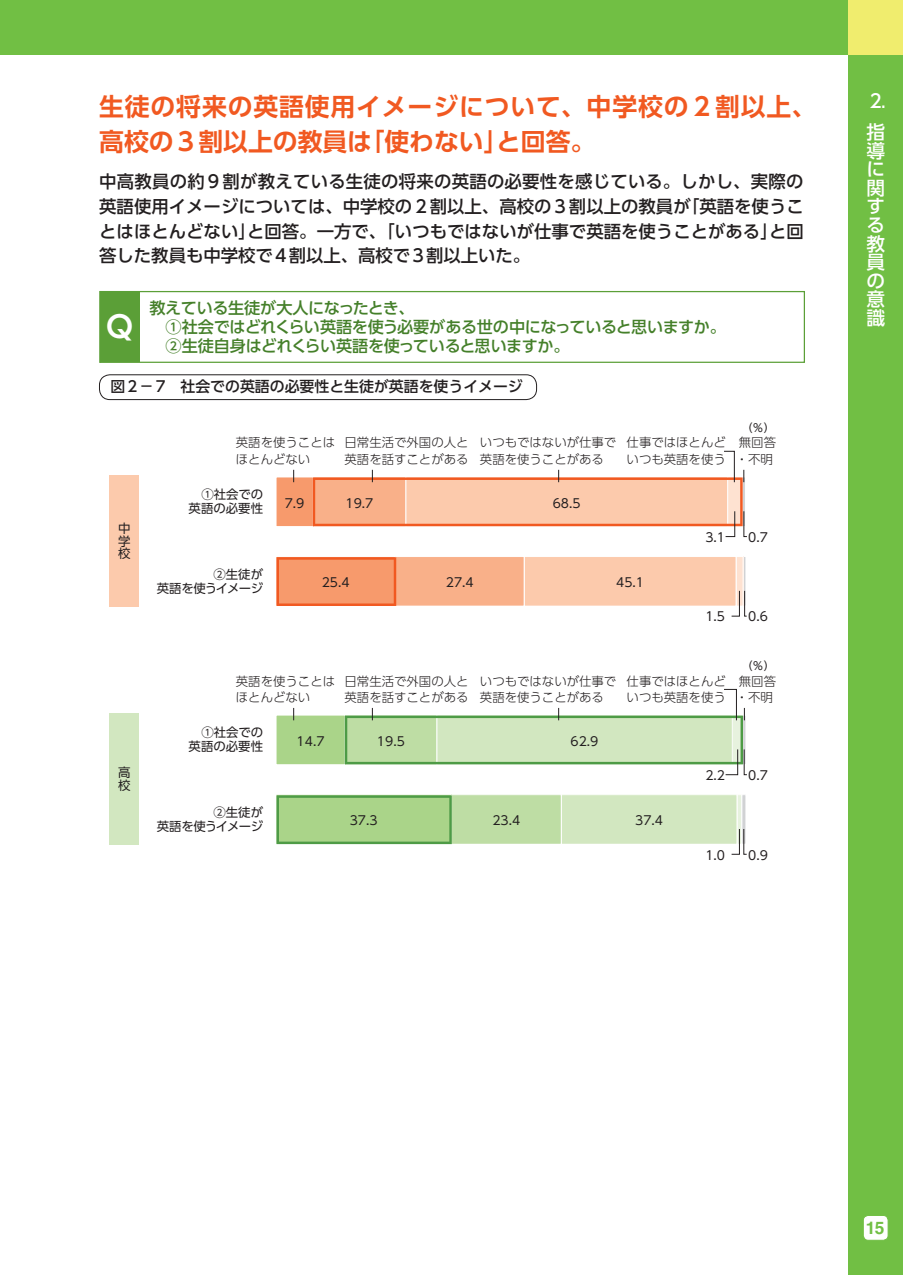
<style>
.page{position:relative;width:903px;height:1275px;background:#fff}
.page>*{position:absolute;margin:0;border:0;box-sizing:border-box;transform-origin:0 0}
.t1{font:700 29.75px "UD Shin Go Pro De";color:#fff}
.Q_タイトル20Q{font:700 24.85px/34.6px "UD Shin Go Pro De";letter-spacing:.035em;color:#f15921}
.t2{font:500 18.55px/18.6px "UD Shin Go Pro";color:#fff}
.Q_本文M14Q{font:500 17.32px/24.8px "UD Shin Go Pro";color:#231f20;text-align:justify}
.t3{font:700 17.32px "Helvetica LT Std";color:#71bf44}
.Q_質問M13Q{font:500 16.1px "UD Shin Go Pro";letter-spacing:-.025em;color:#45802a}
.Q_図タイトルM12Q{font:500 14.88px "UD Shin Go Pro";color:#231f20}
.t4{font:300 12.42px/16.1px "UD Shin Go Pro";color:#231f20}
.t5{font:12.42px/12.4px "UD Shin Go Pro";color:#231f20;text-align:right}
.t6{font:12.42px/14px "UD Shin Go Pro";letter-spacing:-.025em;color:#231f20;text-align:right}
.t7{font:11.2px "UD Shin Go Pro";color:#231f20}
</style>
<div class="page">
<div style="left:848px;top:0;width:55px;height:1275px;background:#71bf44"></div>
<div style="left:863px;top:1215px;width:25px;height:25px;background:#fff;border-radius:5px"></div>
<div style="left:863px;top:1215px;width:25px;height:26px;border:1px solid #71bf44;border-radius:5px"></div>
<div style="left:0;top:0;width:903px;height:55px;background:#71bf44"></div>
<div style="left:848px;top:0;width:55px;height:55px;background:#f0ed6e"></div>
<div style="left:99px;top:375px;width:438px;height:25px;border:1px solid #231f20;border-radius:10px"></div>
<div style="left:743px;top:556px;width:3px;height:51px;border:1px solid #fff"></div>
<div style="left:736px;top:556px;width:7px;height:50px;background:#fee2d1"></div>
<div style="left:736px;top:556px;width:7px;height:51px;border:1px solid #fff"></div>
<div style="left:524px;top:556px;width:212px;height:50px;background:#fccaac"></div>
<div style="left:524px;top:556px;width:212px;height:51px;border:1px solid #fff"></div>
<div style="left:395px;top:556px;width:129px;height:50px;background:#f9b089"></div>
<div style="left:395px;top:556px;width:129px;height:51px;border:1px solid #fff"></div>
<div style="left:276px;top:477px;width:37px;height:50px;background:#f79a6c"></div>
<div style="left:276px;top:476px;width:38px;height:51px;border:1px solid #fff"></div>
<div style="left:109px;top:475px;width:30px;height:131px;background:#fccaac"></div>
<svg style="left:276px;top:557px;width:120px;height:49px;background:#f69162"></svg>
<svg style="left:731px;top:590px;width:16px;height:27px"></svg>
<svg style="left:293px;top:470px;width:1px;height:12px"></svg>
<svg style="left:313px;top:451px;width:434px;height:86px"></svg>
<div style="left:276px;top:715px;width:69px;height:50px;background:#aad489"></div>
<div style="left:276px;top:715px;width:70px;height:50px;border:1px solid #fff"></div>
<hr style="left:742px;top:795px;width:4px;height:49px;background:#d1d2d4">
<div style="left:741px;top:794px;width:5px;height:51px;border:1px solid #fff"></div>
<div style="left:737px;top:795px;width:5px;height:49px;background:#e7f2de"></div>
<div style="left:736px;top:794px;width:6px;height:51px;border:1px solid #fff"></div>
<div style="left:561px;top:795px;width:176px;height:49px;background:#d2e7c0"></div>
<div style="left:561px;top:794px;width:176px;height:51px;border:1px solid #fff"></div>
<div style="left:451px;top:795px;width:110px;height:49px;background:#bedda4"></div>
<div style="left:451px;top:794px;width:111px;height:51px;border:1px solid #fff"></div>
<div style="left:276px;top:794px;width:176px;height:51px;border:1px solid #fff"></div>
<div style="left:109px;top:713px;width:30px;height:131px;background:#d2e7c0"></div>
<svg style="left:276px;top:795px;width:176px;height:49px;background:#9ecd81"></svg>
<svg style="left:731px;top:828px;width:16px;height:27px"></svg>
<svg style="left:293px;top:708px;width:1px;height:12px"></svg>
<svg style="left:345px;top:689px;width:402px;height:86px"></svg>
<div style="left:100px;top:292px;width:40px;height:70px;background:#5b9f37"></div>
<div style="left:99px;top:291px;width:706px;height:72px;border:1px solid #5b9f37"></div>
<p class="Q_タイトル20Q" style="left:99px;top:89px;width:718px">生徒の将来の英語使用イメージについて、中学校の２割以上、高校の３割以上の教員は「使わない」と回答。</p>
<p class="Q_本文M14Q" style="left:99px;top:169px;width:706px">中高教員の約９割が教えている生徒の将来の英語の必要性を感じている。しかし、実際の英語使用イメージについては、中学校の２割以上、高校の３割以上の教員が「英語を使うことはほとんどない」と回答。一方で、「いつもではないが仕事で英語を使うことがある」と回答した教員も中学校で4割以上、高校で3割以上いた。</p>
<p class="t1" style="left:106px;top:303px;width:28px">Q</p>
<p class="Q_質問M13Q" style="left:149px;top:295px;width:267px">教えている生徒が大人になったとき、</p>
<p class="Q_質問M13Q" style="left:149px;top:314px;width:595px">　①社会ではどれくらい英語を使う必要がある世の中になっていると思いますか。　</p>
<p class="Q_質問M13Q" style="left:149px;top:332px;width:421px">　②生徒自身はどれくらい英語を使っていると思いますか。</p>
<p class="Q_図タイトルM12Q" style="left:111px;top:375px;width:414px">図2−7　社会での英語の必要性と生徒が英語を使うイメージ</p>
<p class="t7" style="left:741px;top:418px;width:35px">（％）</p>
<p class="t4" style="left:236px;top:434px;width:101px">英語を使うことはほとんどない</p>
<p class="t4" style="left:344px;top:434px;width:126px">日常生活で外国の人と英語を話すことがある</p>
<p class="t4" style="left:480px;top:434px;width:138px">いつもではないが仕事で英語を使うことがある</p>
<p class="t4" style="left:626px;top:434px;width:101px">仕事ではほとんどいつも英語を使う</p>
<p class="t4" style="left:736px;top:434px;width:42px">無回答・不明</p>
<p class="t5" style="left:118px;top:522px;width:14px;text-align:justify">中学校</p>
<p class="t5" style="left:118px;top:766px;width:14px;text-align:left">高校</p>
<p class="t5" style="left:189px;top:487px;width:76px;line-height:14px">①社会での英語の必要性</p>
<p class="t6" style="left:157px;top:566px;width:108px">②生徒が<br>英語を使うイメージ</p>
<p class="t5" style="left:285px;top:496px;width:21px">7.9</p>
<p class="t5" style="left:345px;top:496px;width:29px">19.7</p>
<p class="t5" style="left:553px;top:496px;width:29px">68.5</p>
<p class="t5" style="left:322px;top:575px;width:29px">25.4</p>
<p class="t5" style="left:446px;top:575px;width:29px">27.4</p>
<p class="t5" style="left:616px;top:575px;width:29px">45.1</p>
<p class="t5" style="left:705px;top:531px;width:21px">3.1</p>
<p class="t5" style="left:748px;top:531px;width:21px">0.7</p>
<p class="t5" style="left:705px;top:610px;width:21px">1.5</p>
<p class="t5" style="left:748px;top:610px;width:21px">0.6</p>
<p class="t7" style="left:741px;top:657px;width:35px">（％）</p>
<p class="t4" style="left:236px;top:672px;width:101px">英語を使うことはほとんどない</p>
<p class="t4" style="left:344px;top:672px;width:126px">日常生活で外国の人と英語を話すことがある</p>
<p class="t4" style="left:480px;top:672px;width:138px">いつもではないが仕事で英語を使うことがある</p>
<p class="t4" style="left:626px;top:672px;width:101px">仕事ではほとんどいつも英語を使う</p>
<p class="t4" style="left:736px;top:672px;width:42px">無回答・不明</p>
<p class="t5" style="left:189px;top:725px;width:76px;line-height:14px">①社会での英語の必要性</p>
<p class="t6" style="left:157px;top:805px;width:108px">②生徒が<br>英語を使うイメージ</p>
<p class="t5" style="left:297px;top:735px;width:29px">14.7</p>
<p class="t5" style="left:377px;top:735px;width:29px">19.5</p>
<p class="t5" style="left:570px;top:735px;width:29px">62.9</p>
<p class="t5" style="left:350px;top:813px;width:29px">37.3</p>
<p class="t5" style="left:492px;top:813px;width:29px">23.4</p>
<p class="t5" style="left:635px;top:813px;width:29px">37.4</p>
<p class="t5" style="left:705px;top:769px;width:21px">2.2</p>
<p class="t5" style="left:748px;top:769px;width:21px">0.7</p>
<p class="t5" style="left:705px;top:848px;width:21px">1.0</p>
<p class="t5" style="left:748px;top:848px;width:21px">0.9</p>
<p class="t2" style="left:866px;top:85px;width:20px;line-height:31px">⒉指</p>
<p class="t2" style="left:866px;top:141px;width:20px;text-align:justify">導に関する教員の意識</p>
<h3 class="t3" style="left:866px;top:1217px;width:20px">15</h3>
</div>
